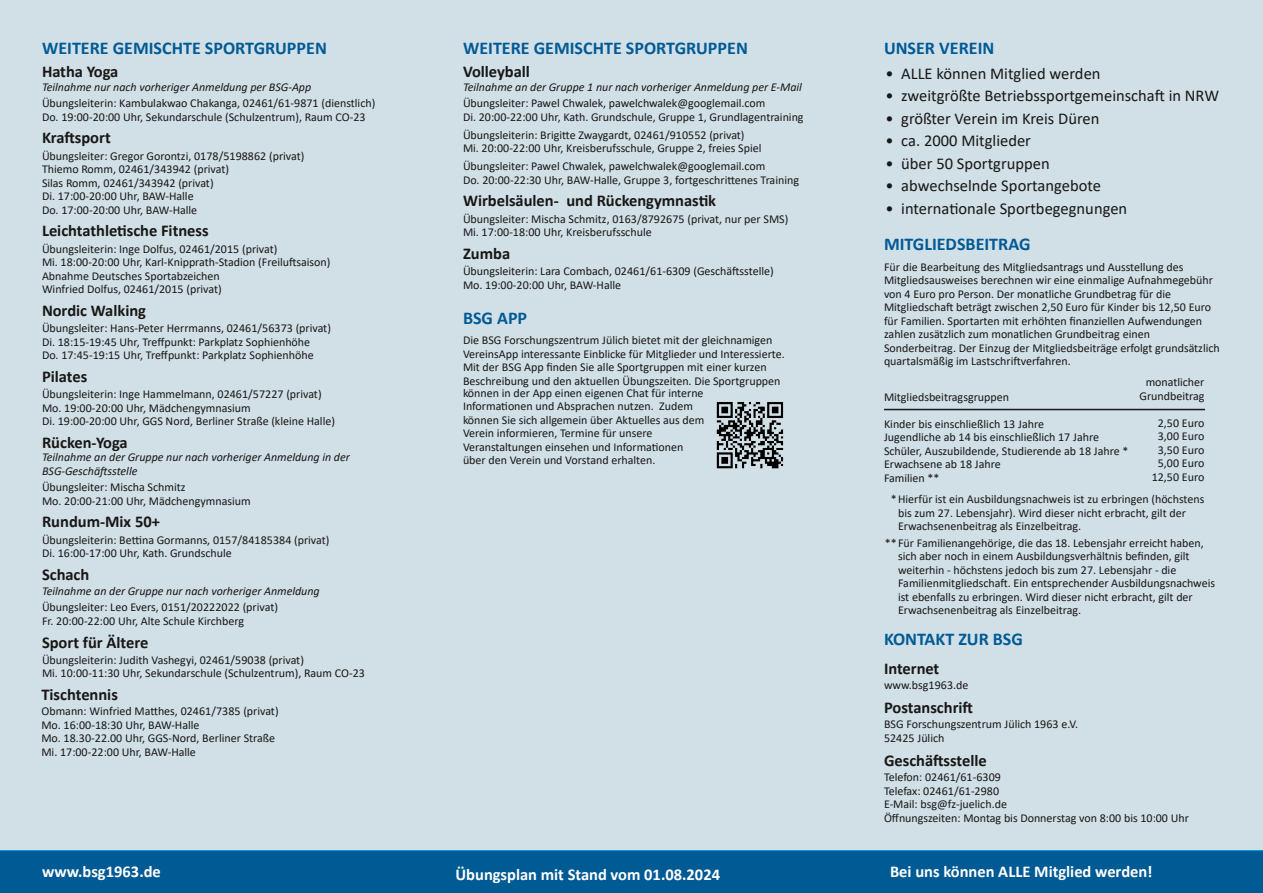
<style>
.page{position:relative;width:1263px;height:893px;background:#fff}
.page>*{position:absolute;margin:0;border:0;box-sizing:border-box;transform-origin:0 0}
.t1{font:700 18px "Calibri";color:#005a94}
.t2{font:700 16.5px "Calibri";color:#181715}
.t3{font:16.5px "Calibri";color:#181715}
.t4{font:700 16.5px "Calibri";color:#fff}
.t5{font:12px/13.5px "Calibri";color:#181715}
.t6{font:italic 12px/13.5px "Calibri";color:#181715}
</style>
<div class="page">
<div style="left:0;top:0;width:1263px;height:851px;background:#d1dfe7"></div>
<div style="left:0;top:851px;width:1263px;height:42px;background:#005a94"></div>
<img style="left:712px;top:398px;width:76px;height:75px">
<hr style="left:884px;top:409px;width:321px;height:1px;background:#181715">
<h1 class="t1" style="left:42px;top:40px;width:286px">WEITERE GEMISCHTE SPORTGRUPPEN</h1>
<h1 class="t1" style="left:884px;top:40px;width:112px">UNSER VEREIN</h1>
<h1 class="t1" style="left:463px;top:40px;width:286px">WEITERE GEMISCHTE SPORTGRUPPEN</h1>
<h2 class="t2" style="left:42px;top:65px;width:78px">Hatha Yoga</h2>
<p class="t6" style="left:42px;top:81px;width:271px">Teilnahme nur nach vorheriger Anmeldung per BSG‐App</p>
<p class="t5" style="left:42px;top:97px;width:335px">Übungsleiterin: Kambulakwao Chakanga, 02461/61‐9871 (dienstlich)<br>Do. 19:00‐20:00 Uhr, Sekundarschule (Schulzentrum), Raum CO‐23</p>
<p class="t5" style="left:42px;top:150px;width:264px">Übungsleiter: Gregor Gorontzi, 0178/5198862 (privat)<br>Thiemo Romm, 02461/343942 (privat)<br>Silas Romm, 02461/343942 (privat)<br>Di. 17:00‐20:00 Uhr, BAW‐Halle<br>Do. 17:00‐20:00 Uhr, BAW‐Halle</p>
<h2 class="t2" style="left:42px;top:131px;width:70px">Kraftsport</h2>
<h2 class="t2" style="left:42px;top:224px;width:168px">Leichtathletische Fitness</h2>
<p class="t5" style="left:42px;top:243px;width:290px">Übungsleiterin: Inge Dolfus, 02461/2015 (privat)<br>Mi. 18:00‐20:00 Uhr, Karl‐Knipprath‐Stadion (Freiluftsaison)<br>Abnahme Deutsches Sportabzeichen<br>Winfried Dolfus, 02461/2015 (privat)</p>
<h2 class="t2" style="left:42px;top:303px;width:106px">Nordic Walking</h2>
<p class="t5" style="left:42px;top:322px;width:290px">Übungsleiter: Hans‐Peter Herrmanns, 02461/56373 (privat)<br>Di. 18:15‐19:45 Uhr, Treffpunkt: Parkplatz Sophienhöhe<br>Do. 17:45‐19:15 Uhr, Treffpunkt: Parkplatz Sophienhöhe</p>
<h2 class="t2" style="left:42px;top:369px;width:47px">Pilates</h2>
<p class="t5" style="left:42px;top:388px;width:294px">Übungsleiterin: Inge Hammelmann, 02461/57227 (privat)<br>Mo. 19:00‐20:00 Uhr, Mädchengymnasium<br>Di. 19:00‐20:00 Uhr, GGS Nord, Berliner Straße (kleine Halle)</p>
<h2 class="t2" style="left:42px;top:435px;width:87px">Rücken‐Yoga</h2>
<p class="t6" style="left:42px;top:451px;width:309px">Teilnahme an der Gruppe nur nach vorheriger Anmeldung in der<br>BSG‐Geschäftsstelle</p>
<p class="t5" style="left:42px;top:481px;width:210px">Übungsleiter: Mischa Schmitz<br>Mo. 20:00‐21:00 Uhr, Mädchengymnasium</p>
<h2 class="t2" style="left:42px;top:515px;width:120px">Rundum‐Mix 50+</h2>
<p class="t5" style="left:42px;top:534px;width:289px">Übungsleiterin: Bettina Gormanns, 0157/84185384 (privat)<br>Di. 16:00‐17:00 Uhr, Kath. Grundschule</p>
<h2 class="t2" style="left:42px;top:567px;width:49px">Schach</h2>
<p class="t6" style="left:42px;top:585px;width:279px">Teilnahme an der Gruppe nur nach vorheriger Anmeldung</p>
<p class="t5" style="left:42px;top:601px;width:237px">Übungsleiter: Leo Evers, 0151/20222022 (privat)<br>Fr. 20:00‐22:00 Uhr, Alte Schule Kirchberg</p>
<h2 class="t2" style="left:42px;top:635px;width:108px">Sport für Ältere</h2>
<p class="t5" style="left:42px;top:654px;width:324px">Übungsleiterin: Judith Vashegyi, 02461/59038 (privat)<br>Mi. 10:00‐11:30 Uhr, Sekundarschule (Schulzentrum), Raum CO‐23</p>
<h2 class="t2" style="left:41px;top:687px;width:78px">Tischtennis</h2>
<p class="t5" style="left:41px;top:705px;width:239px">Obmann: Winfried Matthes, 02461/7385 (privat)<br>Mo. 16:00‐18:30 Uhr, BAW‐Halle<br>Mo. 18.30‐22.00 Uhr, GGS‐Nord, Berliner Straße Mi. 17:00‐22:00 Uhr, BAW‐Halle</p>
<h2 class="t4" style="left:42px;top:864px;width:120px">www.bsg1963.de</h2>
<h2 class="t2" style="left:463px;top:65px;width:68px">Volleyball</h2>
<p class="t5" style="left:463px;top:97px;width:342px">Übungsleiter: Pawel Chwalek, pawelchwalek@googlemail.com<br>Di. 20:00‐22:00 Uhr, Kath. Grundschule, Gruppe 1, Grundlagentraining</p>
<p class="t5" style="left:463px;top:129px;width:300px">Übungsleiterin: Brigitte Zwaygardt, 02461/910552 (privat)<br>Mi. 20:00‐22:00 Uhr, Kreisberufsschule, Gruppe 2, freies Spiel</p>
<p class="t5" style="left:463px;top:160px;width:337px">Übungsleiter: Pawel Chwalek, pawelchwalek@googlemail.com<br>Do. 20:00‐22:30 Uhr, BAW‐Halle, Gruppe 3, fortgeschrittenes Training</p>
<h2 class="t2" style="left:463px;top:194px;width:255px">Wirbelsäulen‐ und Rückengymnastik</h2>
<p class="t5" style="left:463px;top:213px;width:327px">Übungsleiter: Mischa Schmitz, 0163/8792675 (privat, nur per SMS)<br>Mi. 17:00‐18:00 Uhr, Kreisberufsschule</p>
<h2 class="t2" style="left:463px;top:246px;width:49px">Zumba</h2>
<p class="t5" style="left:463px;top:265px;width:312px">Übungsleiterin: Lara Combach, 02461/61‐6309 (Geschäftsstelle)<br>Mo. 19:00‐20:00 Uhr, BAW‐Halle</p>
<h1 class="t1" style="left:463px;top:310px;width:66px">BSG APP</h1>
<p class="t5" style="left:463px;top:334px;width:323px">Die BSG Forschungszentrum Jülich bietet mit der gleichnamigen VereinsApp interessante Einblicke für Mitglieder und Interessierte.<br>Mit der BSG App finden Sie alle Sportgruppen mit einer kurzen Beschreibung und den aktuellen Übungszeiten. Die Sportgruppen</p>
<p class="t5" style="left:463px;top:387px;width:243px">können in der App einen eigenen Chat für interne Informationen und Absprachen nutzen. Zudem können Sie sich allgemein über Aktuelles aus dem Verein informieren, Termine für unsere Veranstaltungen einsehen und Informationen über den Verein und Vorstand erhalten.</p>
<p class="t6" style="left:463px;top:81px;width:340px">Teilnahme an der Gruppe 1 nur nach vorheriger Anmeldung per E‐Mail</p>
<h2 class="t3" style="left:885px;top:66px;width:217px">• ALLE können Mitglied werden</h2>
<h2 class="t3" style="left:885px;top:89px;width:335px">• zweitgrößte Betriebssportgemeinschaft in NRW</h2>
<h2 class="t3" style="left:885px;top:111px;width:216px">• größter Verein im Kreis Düren</h2>
<h2 class="t3" style="left:885px;top:134px;width:147px">• ca. 2000 Mitglieder</h2>
<h2 class="t3" style="left:885px;top:156px;width:166px">• über 50 Sportgruppen</h2>
<h2 class="t3" style="left:885px;top:179px;width:217px">• abwechselnde Sportangebote</h2>
<h2 class="t3" style="left:885px;top:201px;width:243px">• internationale Sportbegegnungen</h2>
<h1 class="t1" style="left:884px;top:237px;width:148px">MITGLIEDSBEITRAG</h1>
<p class="t5" style="left:884px;top:261px;width:337px">Für die Bearbeitung des Mitgliedsantrags und Ausstellung des Mitgliedsausweises berechnen wir eine einmalige Aufnahmegebühr von 4 Euro pro Person. Der monatliche Grundbetrag für die Mitgliedschaft beträgt zwischen 2,50 Euro für Kinder bis 12,50 Euro für Familien. Sportarten mit erhöhten finanziellen Aufwendungen zahlen zusätzlich zum monatlichen Grundbeitrag einen Sonderbeitrag. Der Einzug der Mitgliedsbeiträge erfolgt grundsätzlich quartalsmäßig im Lastschriftverfahren.</p>
<p class="t5" style="left:884px;top:391px;width:127px">Mitgliedsbeitragsgruppen</p>
<p class="t5" style="left:884px;top:418px;width:246px">Kinder bis einschließlich 13 Jahre<br>Jugendliche ab 14 bis einschließlich 17 Jahre Schüler, Auszubildende, Studierende ab 18 Jahre * Erwachsene ab 18 Jahre<br>Familien **</p>
<p class="t5" style="left:1139px;top:376px;width:66px;text-align:center">monatlicher<br>Grundbeitrag</p>
<p class="t5" style="left:1152px;top:417px;width:54px;text-align:center">2,50 Euro<br>3,00 Euro<br>3,50 Euro<br>5,00 Euro<br>12,50 Euro</p>
<p class="t5" style="left:898px;top:494px;width:308px;text-indent:-7px">*Hierfür ist ein Ausbildungsnachweis ist zu erbringen (höchstens bis zum 27. Lebensjahr). Wird dieser nicht erbracht, gilt der<br>Erwachsenenbeitrag als Einzelbeitrag.</p>
<p class="t5" style="left:898px;top:537px;width:318px;text-indent:-13px">**Für Familienangehörige, die das 18. Lebensjahr erreicht haben, sich aber noch in einem Ausbildungsverhältnis befinden, gilt weiterhin ‐ höchstens jedoch bis zum 27. Lebensjahr ‐ die Familienmitgliedschaft. Ein entsprechender Ausbildungsnachweis ist ebenfalls zu erbringen. Wird dieser nicht erbracht, gilt der Erwachsenenbeitrag als Einzelbeitrag.</p>
<h1 class="t1" style="left:884px;top:631px;width:140px">KONTAKT ZUR BSG</h1>
<h2 class="t2" style="left:884px;top:661px;width:57px">Internet</h2>
<p class="t5" style="left:884px;top:679px;width:86px">www.bsg1963.de</p>
<h2 class="t2" style="left:884px;top:701px;width:91px">Postanschrift</h2>
<p class="t5" style="left:884px;top:718px;width:196px">BSG Forschungszentrum Jülich 1963 e.V.<br>52425 Jülich</p>
<h2 class="t2" style="left:884px;top:753px;width:104px">Geschäftsstelle</h2>
<p class="t5" style="left:884px;top:771px;width:306px">Telefon: 02461/61‐6309<br>Telefax: 02461/61‐2980<br>E‐Mail: bsg@fz‐juelich.de<br>Öffnungszeiten: Montag bis Donnerstag von 8:00 bis 10:00 Uhr</p>
<h2 class="t4" style="left:455px;top:868px;width:266px">Übungsplan mit Stand vom 01.08.2024</h2>
<h2 class="t4" style="left:890px;top:864px;width:264px">Bei uns können ALLE Mitglied werden!</h2>
</div>
